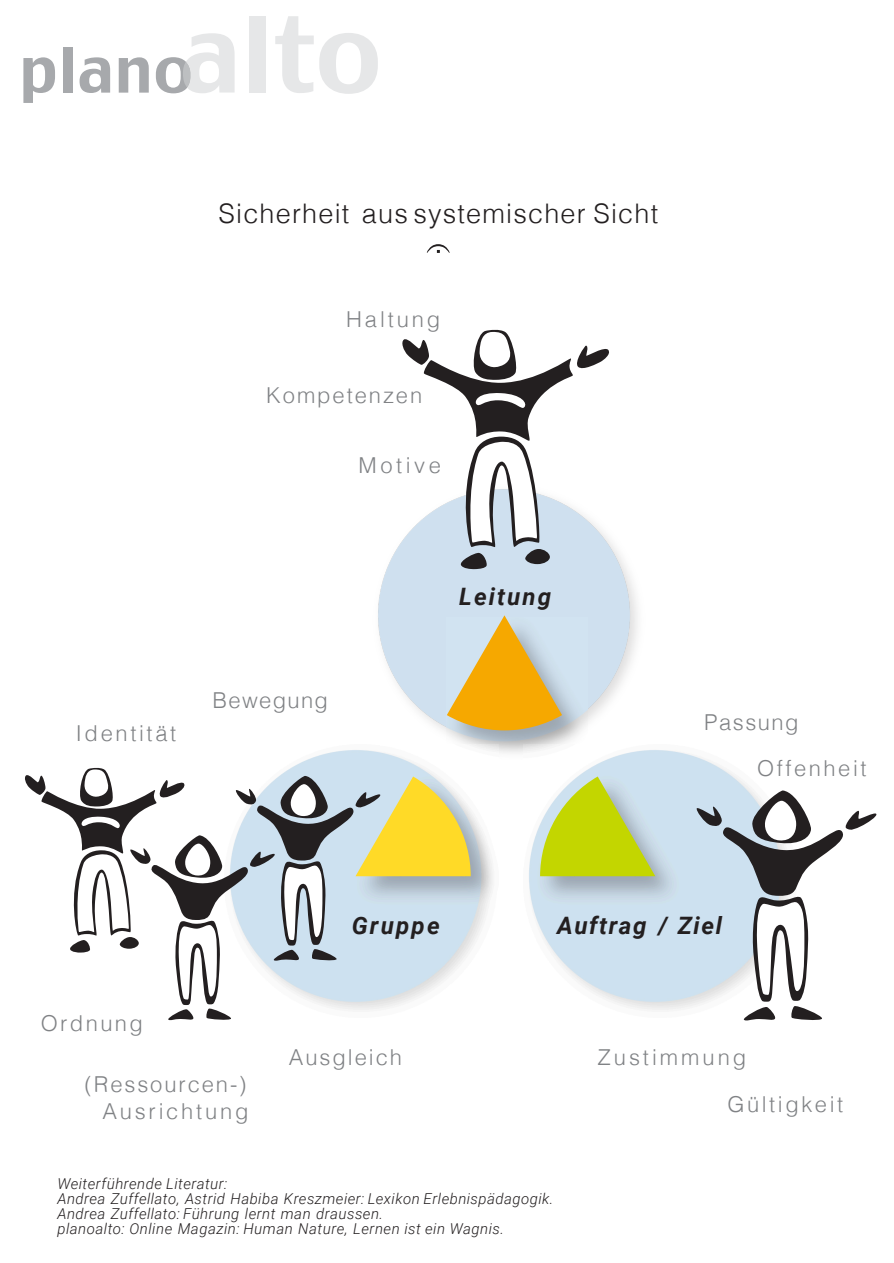
<style>
.page{position:relative;width:894px;height:1263px;background:#fff}
.page>*{position:absolute;margin:0;border:0;box-sizing:border-box;transform-origin:0 0}
.t1{font:300 27px "Helvetica";letter-spacing:.045em;color:#231f20}
.t2{font:italic 700 24px "Roboto";letter-spacing:.085em;color:#231f20}
.t3{font:300 21.9px "Helvetica";letter-spacing:.115em;color:#808285}
.t4{font:300 21.9px "Helvetica";letter-spacing:.09em;color:#808285}
.t5{font:300 21.9px "Helvetica";letter-spacing:.085em;color:#808285}
.t6{font:300 21.9px "Helvetica";letter-spacing:.135em;color:#808285}
.t7{font:300 21.9px "Helvetica";letter-spacing:.06em;color:#808285}
.t8{font:300 21.9px "Helvetica";letter-spacing:.07em;color:#808285}
.t9{font:italic 300 15px "Roboto";letter-spacing:.03em;color:#231f20}
</style>
<div class="page">
<img style="left:378px;top:543px;width:260px;height:189px">
<svg style="left:400px;top:329px;width:211px;height:240px"></svg>
<img style="left:446px;top:617px;width:141px;height:136px">
<svg style="left:446px;top:615px;width:116px;height:115px;background:#e0c06f"></svg>
<img style="left:293px;top:745px;width:205px;height:204px">
<img style="left:523px;top:745px;width:229px;height:266px">
<svg style="left:540px;top:776px;width:115px;height:100px;background:#c8d95d"></svg>
<svg style="left:695px;top:790px;width:182px;height:231px"></svg>
<svg style="left:426px;top:244px;width:23px;height:9px"></svg>
<svg style="left:25px;top:767px;width:445px;height:254px"></svg>
<svg style="left:23px;top:57px;width:32px;height:46px"></svg>
<div style="left:63px;top:47px;width:9px;height:46px;background:#a7a9ac"></div>
<svg style="left:79px;top:57px;width:31px;height:36px"></svg>
<svg style="left:119px;top:57px;width:30px;height:36px"></svg>
<div style="left:249px;top:16px;width:16px;height:77px;background:#e6e7e8"></div>
<svg style="left:275px;top:16px;width:38px;height:77px"></svg>
<svg style="left:319px;top:33px;width:58px;height:61px"></svg>
<svg style="left:156px;top:33px;width:78px;height:60px"></svg>
<p class="t1" style="left:218px;top:204px;width:441px">Sicherheit aus systemischer Sicht</p>
<p class="t3" style="left:346px;top:311px;width:96px">Haltung</p>
<p class="t4" style="left:266px;top:387px;width:157px">Kompetenzen</p>
<p class="t3" style="left:358px;top:457px;width:84px">Motive</p>
<p class="t3" style="left:76px;top:725px;width:102px">Identität</p>
<p class="t7" style="left:212px;top:693px;width:117px">Bewegung</p>
<p class="t2" style="left:459px;top:586px;width:93px">Leitung</p>
<p class="t8" style="left:704px;top:715px;width:96px">Passung</p>
<p class="t3" style="left:757px;top:760px;width:111px">Offenheit</p>
<p class="t3" style="left:41px;top:1015px;width:103px">Ordnung</p>
<p class="t2" style="left:351px;top:915px;width:89px">Gruppe</p>
<p class="t2" style="left:557px;top:916px;width:167px">Auftrag / Ziel</p>
<p class="t4" style="left:289px;top:1050px;width:115px">Ausgleich</p>
<p class="t6" style="left:597px;top:1050px;width:150px">Zustimmung</p>
<p class="t5" style="left:84px;top:1077px;width:163px">(Ressourcen-)</p>
<p class="t3" style="left:102px;top:1103px;width:147px">Ausrichtung</p>
<p class="t9" style="left:57px;top:1178px;width:171px">Weiterführende Literatur:</p>
<p class="t9" style="left:57px;top:1193px;width:497px">Andrea Zuffellato, Astrid Habiba Kreszmeier: Lexikon Erlebnispädagogik.</p>
<p class="t9" style="left:57px;top:1208px;width:327px">Andrea Zuffellato: Führung lernt man draussen.</p>
<p class="t9" style="left:57px;top:1223px;width:448px">planoalto: Online Magazin: Human Nature, Lernen ist ein Wagnis.</p>
<p class="t3" style="left:727px;top:1096px;width:117px">Gültigkeit</p>
</div>
